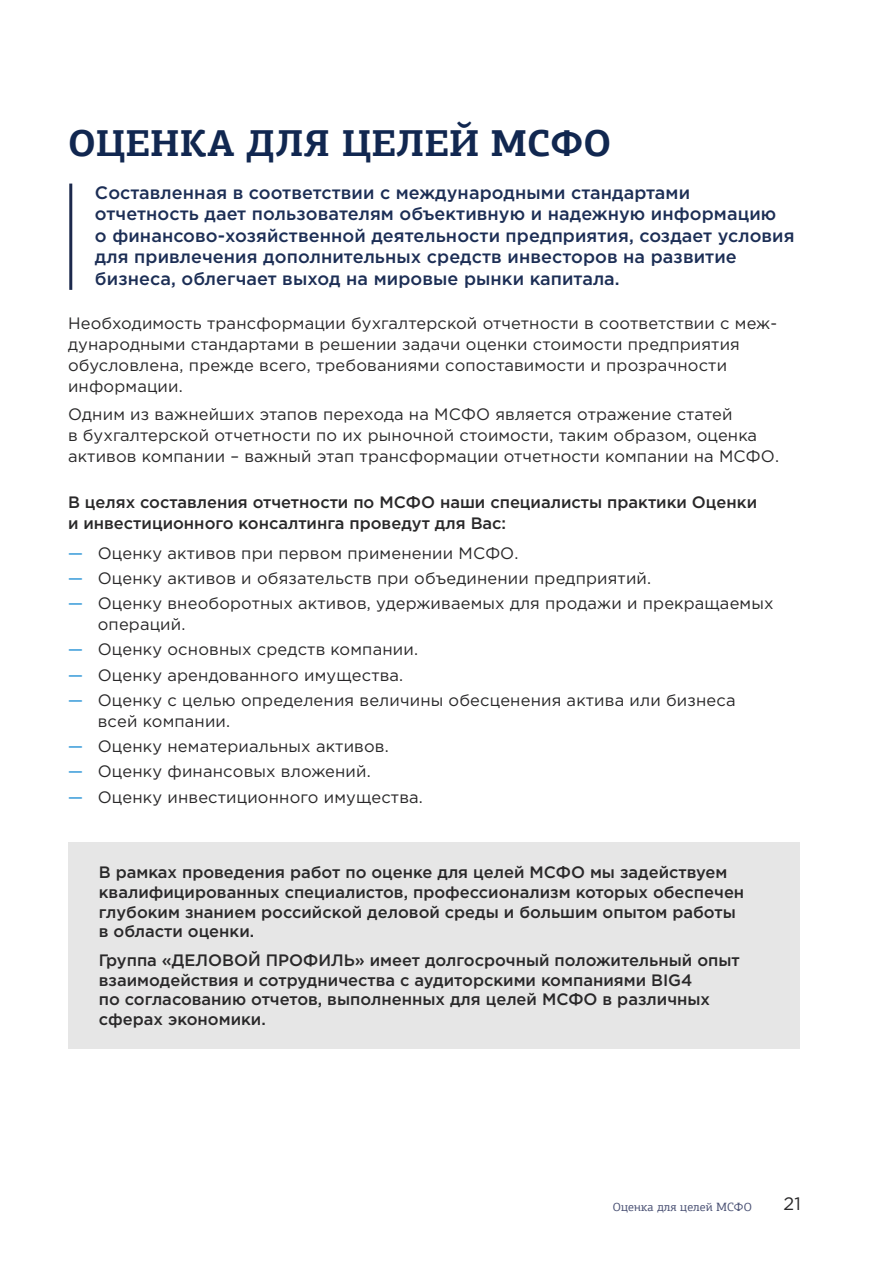
<style>
.page{position:relative;width:893px;height:1263px;background:#fff}
.page>*{position:absolute;margin:0;border:0;box-sizing:border-box;transform-origin:0 0}
.t1{font:700 37.5px "PF Agora Slab Pro";letter-spacing:.005em;color:#112750}
.t2{font:500 18px/21.6px "Gotham Pro";letter-spacing:.005em;color:#1c2e55}
.t3{font:18px "Gotham Pro";color:#292829}
.t4{font:16.5px/21px "Gotham Pro";letter-spacing:.01em;color:#292829}
.t5{font:500 16.5px/19.8px "Gotham Pro";color:#292829}
.t6{font:12px "PF Agora Slab Pro";letter-spacing:.01em;color:#4a5174}
.s1{font-weight:500;color:#5eaee0}
</style>
<div class="page">
<div style="left:68px;top:842px;width:731px;height:206px;background:#e6e6e6"></div>
<hr style="left:69px;top:184px;width:3px;height:106px;background:#1c294d">
<h1 class="t1" style="left:68px;top:120px;width:454px">Оценка для целей МСФО</h1>
<p class="t2" style="left:95px;top:181px;width:701px">Составленная в соответствии с международными стандартами отчетность дает пользователям объективную и надежную информацию<br>о финансово-хозяйственной деятельности предприятия, создает условия для привлечения дополнительных средств инвесторов на развитие бизнеса, облегчает выход на мировые рынки капитала.</p>
<p class="t4" style="left:68px;top:312px;width:710px">Необходимость трансформации бухгалтерской отчетности в соответствии с меж&shy;дународными стандартами в решении задачи оценки стоимости предприятия обусловлена, прежде всего, требованиями сопоставимости и прозрачности информации.</p>
<p class="t4" style="left:68px;top:404px;width:713px">Одним из важнейших этапов перехода на МСФО является отражение статей<br>в бухгалтерской отчетности по их рыночной стоимости, таким образом, оценка активов компании – важный этап трансформации отчетности компании на МСФО.</p>
<p class="t5" style="left:68px;top:491px;width:691px;line-height:21px">В целях составления отчетности по МСФО наши специалисты практики Оценки и инвестиционного консалтинга проведут для Вас:</p>
<p class="t4" style="left:68px;top:542px;width:452px"><span class="s1">—</span> Оценку активов при первом применении МСФО.</p>
<p class="t4" style="left:68px;top:567px;width:585px"><span class="s1">—</span> Оценку активов и обязательств при объединении предприятий.</p>
<p class="t4" style="left:98px;top:593px;width:677px;text-indent:-30px"><span class="s1">—</span> Оценку внеоборотных активов, удерживаемых для продажи и прекращаемых операций.</p>
<p class="t4" style="left:68px;top:639px;width:351px"><span class="s1">—</span> Оценку основных средств компании.</p>
<p class="t4" style="left:68px;top:664px;width:337px"><span class="s1">—</span> Оценку арендованного имущества.</p>
<p class="t4" style="left:98px;top:689px;width:639px;text-indent:-30px"><span class="s1">—</span> Оценку с целью определения величины обесценения актива или бизнеса всей компании.</p>
<p class="t4" style="left:68px;top:736px;width:322px"><span class="s1">—</span> Оценку нематериальных активов.</p>
<p class="t4" style="left:68px;top:761px;width:304px"><span class="s1">—</span> Оценку финансовых вложений.</p>
<p class="t4" style="left:68px;top:786px;width:356px"><span class="s1">—</span> Оценку инвестиционного имущества.</p>
<p class="t5" style="left:99px;top:862px;width:647px">В рамках проведения работ по оценке для целей МСФО мы задействуем квалифицированных специалистов, профессионализм которых обеспечен глубоким знанием российской деловой среды и большим опытом работы в области оценки.</p>
<p class="t5" style="left:99px;top:950px;width:642px">Группа «ДЕЛОВОЙ ПРОФИЛЬ» имеет долгосрочный положительный опыт взаимодействия и сотрудничества с аудиторскими компаниями BIG4<br>по согласованию отчетов, выполненных для целей МСФО в различных сферах экономики.</p>
<p class="t6" style="left:613px;top:1199px;width:140px">Оценка для целей МСФО</p>
<p class="t3" style="left:783px;top:1194px;width:19px">21</p>
</div>
